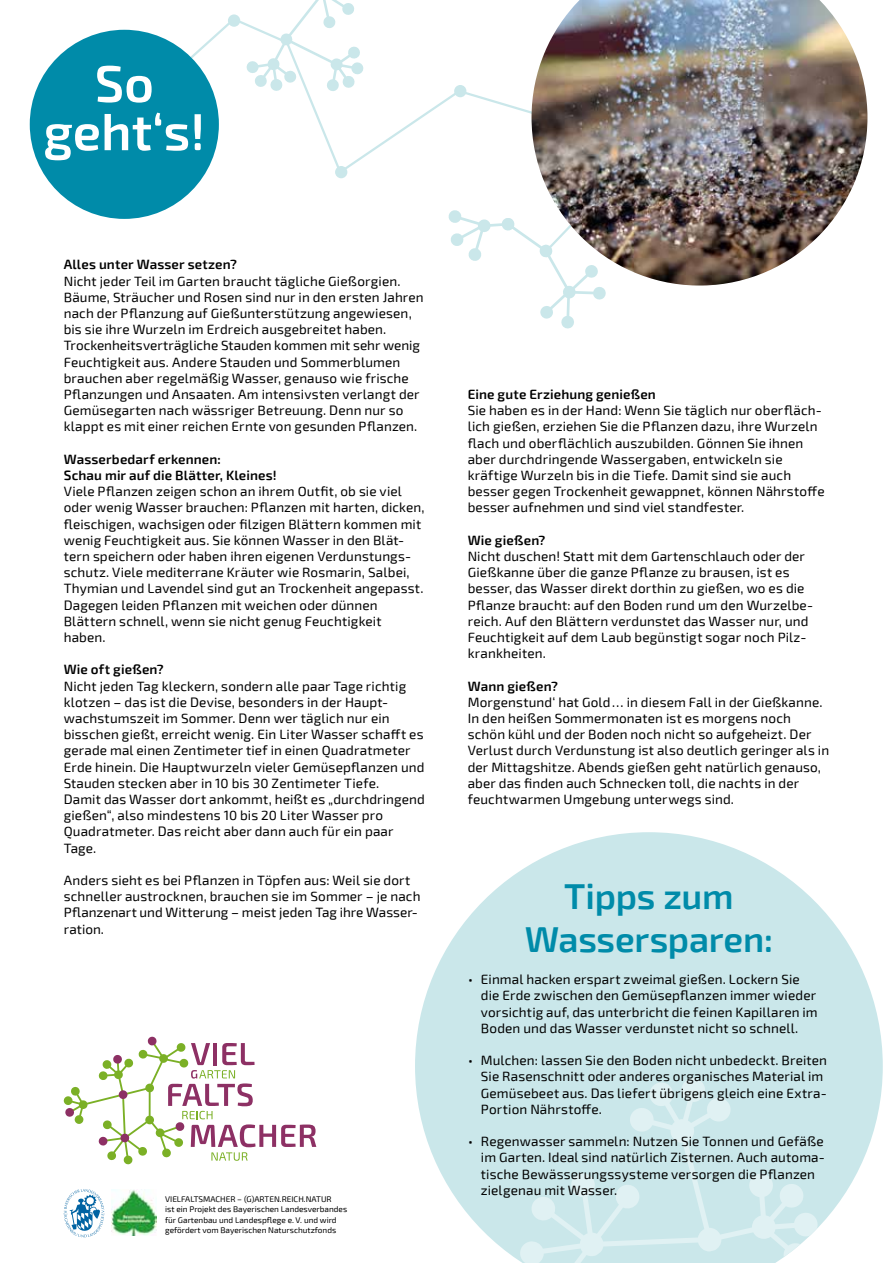
<style>
.page{position:relative;width:893px;height:1263px;background:#fff}
.page>*{position:absolute;margin:0;border:0;box-sizing:border-box;transform-origin:0 0}
.t1{font:600 51.75px/48.3px "Exo 2";color:#fff;text-align:center}
.t2{font:600 36px/43.2px "Exo 2";letter-spacing:-.01em;color:#008ba9;text-align:center}
.t3{font:13.5px/16.2px "Exo 2";letter-spacing:.01em;color:#000}
.t4{font:600 13.5px/16.2px "Exo 2";letter-spacing:.01em;color:#000}
.t5{font:8.25px/10.5px "Exo 2";color:#000}
</style>
<div class="page">
<svg style="left:134px;top:17px;width:397px;height:202px"></svg>
<svg style="left:63px;top:1036px;width:253px;height:129px"></svg>
<svg style="left:64px;top:1189px;width:41px;height:48px"></svg>
<img style="left:111px;top:1189px;width:46px;height:46px">
<div style="left:30px;top:30px;width:189px;height:189px;background:#008ba9;border-radius:50%"></div>
<svg style="left:415px;top:832px;width:468px;height:429px;fill:#cae7ea"></svg>
<svg style="left:519px;top:1077px;width:300px;height:186px;background:#cee8eb"></svg>
<img style="left:531px;top:0;width:336px;height:285px">
<svg style="left:448px;top:209px;width:159px;height:120px"></svg>
<svg style="left:246px;top:0;width:118px;height:92px"></svg>
<div style="left:454px;top:85px;width:12px;height:12px;background:#cae7ea;border-radius:50%"></div>
<div style="left:335px;top:166px;width:12px;height:12px;background:#cae7ea;border-radius:50%"></div>
<div style="left:228px;top:14px;width:12px;height:13px;background:#cae7ea;border-radius:50%"></div>
<h1 class="t1" style="left:43px;top:57px;width:163px">So geht‘s!</h1>
<p class="t4" style="left:64px;top:256px;width:175px">Alles unter Wasser setzen?</p>
<p class="t3" style="left:64px;top:272px;width:361px">Nicht jeder Teil im Garten braucht tägliche Gießorgien.<br>Bäume, Sträucher und Rosen sind nur in den ersten Jahren nach der Pflanzung auf Gießunterstützung angewiesen, bis sie ihre Wurzeln im Erdreich ausgebreitet haben.<br>Trockenheitsverträgliche Stauden kommen mit sehr wenig Feuchtigkeit aus. Andere Stauden und Sommerblumen brauchen aber regelmäßig Wasser, genauso wie frische Pflanzungen und Ansaaten. Am intensivsten verlangt der Gemüsegarten nach wässriger Betreuung. Denn nur so klappt es mit einer reichen Ernte von gesunden Pflanzen.</p>
<p class="t4" style="left:64px;top:450px;width:214px">Wasserbedarf erkennen:<br>Schau mir auf die Blätter, Kleines!</p>
<p class="t3" style="left:64px;top:483px;width:362px">Viele Pflanzen zeigen schon an ihrem Outfit, ob sie viel oder wenig Wasser brauchen: Pflanzen mit harten, dicken, fleischigen, wachsigen oder filzigen Blättern kommen mit wenig Feuchtigkeit aus. Sie können Wasser in den Blät&shy;tern speichern oder haben ihren eigenen Verdunstungs&shy;schutz. Viele mediterrane Kräuter wie Rosmarin, Salbei, Thymian und Lavendel sind gut an Trockenheit angepasst.<br>Dagegen leiden Pflanzen mit weichen oder dünnen Blättern schnell, wenn sie nicht genug Feuchtigkeit haben.</p>
<p class="t4" style="left:64px;top:661px;width:101px">Wie oft gießen?</p>
<p class="t3" style="left:64px;top:677px;width:363px">Nicht jeden Tag kleckern, sondern alle paar Tage richtig klotzen – das ist die Devise, besonders in der Haupt&shy;wachstumszeit im Sommer. Denn wer täglich nur ein bisschen gießt, erreicht wenig. Ein Liter Wasser schafft es gerade mal einen Zentimeter tief in einen Quadratmeter Erde hinein. Die Hauptwurzeln vieler Gemüsepflanzen und Stauden stecken aber in 10 bis 30 Zentimeter Tiefe.<br>Damit das Wasser dort ankommt, heißt es „durchdringend gießen“, also mindestens 10 bis 20 Liter Wasser pro Quadratmeter. Das reicht aber dann auch für ein paar Tage.</p>
<p class="t3" style="left:64px;top:872px;width:358px">Anders sieht es bei Pflanzen in Töpfen aus: Weil sie dort schneller austrocknen, brauchen sie im Sommer – je nach Pflanzenart und Witterung – meist jeden Tag ihre Wasser&shy;ration.</p>
<p class="t5" style="left:165px;top:1193px;width:184px">VIELFALTSMACHER – (G)ARTEN.REICH.NATUR<br>ist ein Projekt des Bayerischen Landesverbandes für Gartenbau und Landespflege e. V. und wird gefördert vom Bayerischen Naturschutzfonds</p>
<p class="t4" style="left:468px;top:385px;width:190px">Eine gute Erziehung genießen</p>
<p class="t3" style="left:468px;top:402px;width:358px">Sie haben es in der Hand: Wenn Sie täglich nur oberfläch&shy;lich gießen, erziehen Sie die Pflanzen dazu, ihre Wurzeln flach und oberflächlich auszubilden. Gönnen Sie ihnen aber durchdringende Wassergaben, entwickeln sie kräftige Wurzeln bis in die Tiefe. Damit sind sie auch besser gegen Trockenheit gewappnet, können Nährstoffe besser aufnehmen und sind viel standfester.</p>
<p class="t4" style="left:468px;top:531px;width:79px">Wie gießen?</p>
<p class="t3" style="left:468px;top:548px;width:347px">Nicht duschen! Statt mit dem Gartenschlauch oder der Gießkanne über die ganze Pflanze zu brausen, ist es besser, das Wasser direkt dorthin zu gießen, wo es die Pflanze braucht: auf den Boden rund um den Wurzelbe&shy;reich. Auf den Blättern verdunstet das Wasser nur, und Feuchtigkeit auf dem Laub begünstigt sogar noch Pilz&shy;krankheiten.</p>
<p class="t4" style="left:468px;top:677px;width:92px">Wann gießen?</p>
<p class="t3" style="left:468px;top:693px;width:363px">Morgenstund‘ hat Gold … in diesem Fall in der Gießkanne.<br>In den heißen Sommermonaten ist es morgens noch schön kühl und der Boden noch nicht so aufgeheizt. Der Verlust durch Verdunstung ist also deutlich geringer als in der Mittagshitze. Abends gießen geht natürlich genauso, aber das finden auch Schnecken toll, die nachts in der feuchtwarmen Umgebung unterwegs sind.</p>
<h2 class="t2" style="left:525px;top:873px;width:250px">Tipps zum<br>Wassersparen:</h2>
<p class="t3" style="left:481px;top:971px;width:338px;text-indent:-13px">• Einmal hacken erspart zweimal gießen. Lockern Sie die Erde zwischen den Gemüsepflanzen immer wieder vorsichtig auf, das unterbricht die feinen Kapillaren im Boden und das Wasser verdunstet nicht so schnell.</p>
<p class="t3" style="left:481px;top:1052px;width:348px;text-indent:-13px">• Mulchen: lassen Sie den Boden nicht unbedeckt. Breiten Sie Rasenschnitt oder anderes organisches Material im Gemüsebeet aus. Das liefert übrigens gleich eine Extra-Portion Nährstoffe.</p>
<p class="t3" style="left:481px;top:1133px;width:345px;text-indent:-13px">• Regenwasser sammeln: Nutzen Sie Tonnen und Gefäße im Garten. Ideal sind natürlich Zisternen. Auch automa&shy;tische Bewässerungssysteme versorgen die Pflanzen zielgenau mit Wasser.</p>
</div>
